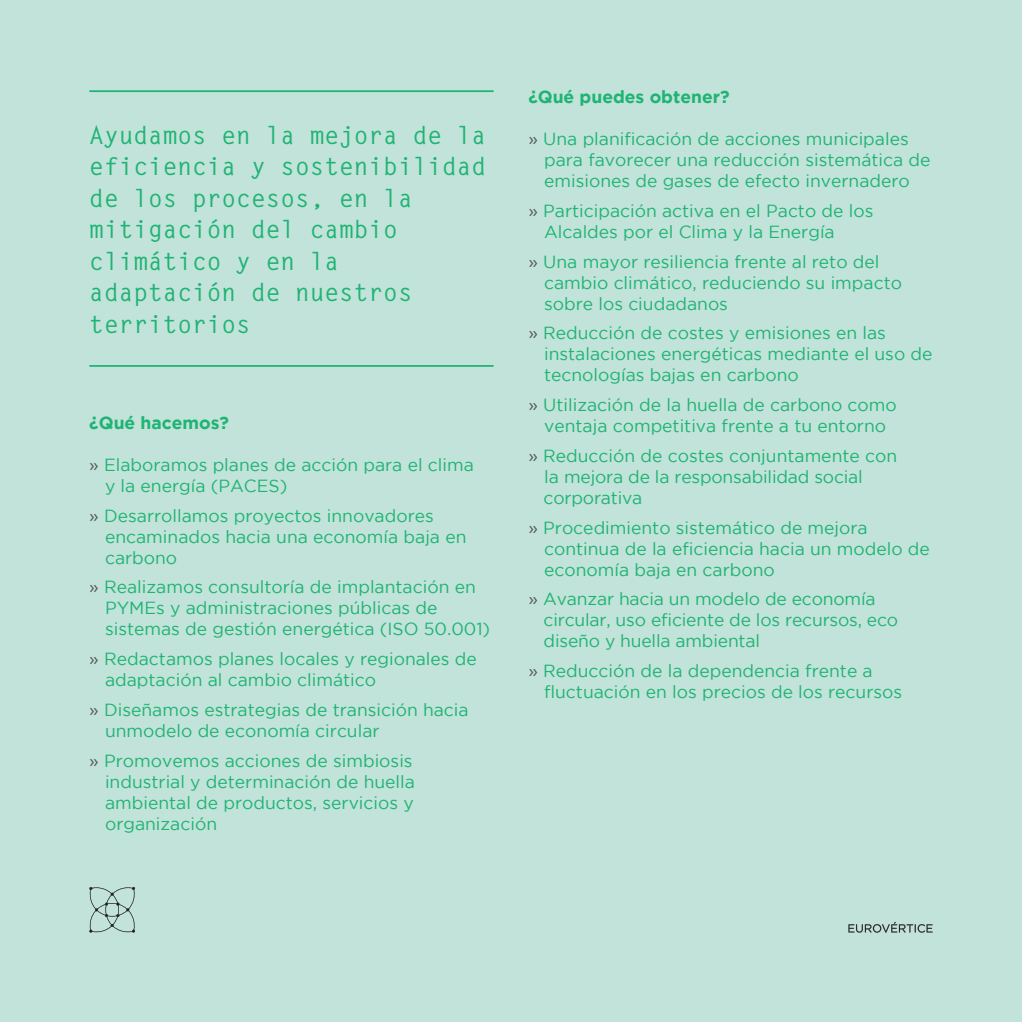
<style>
.page{position:relative;width:1022px;height:1022px;background:#c1e3d9}
.page>*{position:absolute;margin:0;border:0;box-sizing:border-box;transform-origin:0 0}
.t1{font:700 24.5px/31.5px "Letter Gothic Std";color:#1fb374;text-align:justify}
.t2{font:17.5px/21px "Gotham";color:#1fb374}
.t3{font:700 17.5px "Gotham";color:#1fb374}
.s1{color:#57585a}
</style>
<div class="page">
<svg style="left:89px;top:887px;width:46px;height:46px"></svg>
<svg style="left:848px;top:922px;width:85px;height:11px"></svg>
<hr style="left:89px;top:365px;width:405px;height:2px;background:#1fb374">
<hr style="left:89px;top:90px;width:405px;height:2px;background:#1fb374">
<p class="t1" style="left:89px;top:120px;width:398px">Ayudamos en la mejora de la eficiencia y sostenibilidad de los procesos, en la</p>
<p class="t1" style="left:89px;top:214px;width:310px">mitigación del cambio</p>
<p class="t1" style="left:89px;top:246px;width:251px">climático y en la</p>
<p class="t1" style="left:89px;top:277px;width:325px">adaptación de nuestros</p>
<p class="t1" style="left:89px;top:309px;width:163px">territorios</p>
<p class="t3" style="left:89px;top:412px;width:141px">¿Qué hacemos?</p>
<p class="t2" style="left:89px;top:454px;width:386px"><span class="s1">»</span> Elaboramos planes de acción para el clima</p>
<p class="t2" style="left:105px;top:475px;width:184px">y la energía (PACES)</p>
<p class="t2" style="left:89px;top:505px;width:346px"><span class="s1">»</span> Desarrollamos proyectos innovadores</p>
<p class="t2" style="left:105px;top:526px;width:363px">encaminados hacia una economía baja en</p>
<p class="t2" style="left:105px;top:547px;width:74px">carbono</p>
<p class="t2" style="left:89px;top:576px;width:388px"><span class="s1">»</span> Realizamos consultoría de implantación en</p>
<p class="t2" style="left:105px;top:597px;width:334px">PYMEs y administraciones públicas de</p>
<p class="t2" style="left:105px;top:618px;width:387px">sistemas de gestión energética (ISO 50.001)</p>
<p class="t2" style="left:105px;top:648px;width:373px;text-indent:-16px"><span class="s1">»</span> Redactamos planes locales y regionales de adaptación al cambio climático</p>
<p class="t2" style="left:89px;top:699px;width:381px"><span class="s1">»</span> Diseñamos estrategias de transición hacia</p>
<p class="t2" style="left:105px;top:720px;width:276px">unmodelo de economía circular</p>
<p class="t2" style="left:89px;top:750px;width:325px"><span class="s1">»</span> Promovemos acciones de simbiosis</p>
<p class="t2" style="left:105px;top:771px;width:311px">industrial y determinación de huella</p>
<p class="t2" style="left:105px;top:792px;width:310px">ambiental de productos, servicios y</p>
<p class="t2" style="left:105px;top:813px;width:114px">organización</p>
<p class="t3" style="left:528px;top:87px;width:203px">¿Qué puedes obtener?</p>
<p class="t2" style="left:528px;top:128px;width:382px"><span class="s1">»</span> Una planificación de acciones municipales</p>
<p class="t2" style="left:544px;top:149px;width:388px">para favorecer una reducción sistemática de emisiones de gases de efecto invernadero</p>
<p class="t2" style="left:528px;top:200px;width:347px"><span class="s1">»</span> Participación activa en el Pacto de los</p>
<p class="t2" style="left:544px;top:221px;width:292px">Alcaldes por el Clima y la Energía</p>
<p class="t2" style="left:528px;top:251px;width:353px"><span class="s1">»</span> Una mayor resiliencia frente al reto del</p>
<p class="t2" style="left:544px;top:272px;width:359px">cambio climático, reduciendo su impacto sobre los ciudadanos</p>
<p class="t2" style="left:528px;top:322px;width:359px"><span class="s1">»</span> Reducción de costes y emisiones en las</p>
<p class="t2" style="left:544px;top:343px;width:390px">instalaciones energéticas mediante el uso de tecnologías bajas en carbono</p>
<p class="t2" style="left:528px;top:394px;width:370px"><span class="s1">»</span> Utilización de la huella de carbono como</p>
<p class="t2" style="left:544px;top:415px;width:344px">ventaja competitiva frente a tu entorno</p>
<p class="t2" style="left:528px;top:445px;width:370px"><span class="s1">»</span> Reducción de costes conjuntamente con</p>
<p class="t2" style="left:544px;top:466px;width:320px">la mejora de la responsabilidad social</p>
<p class="t2" style="left:544px;top:487px;width:100px">corporativa</p>
<p class="t2" style="left:528px;top:517px;width:341px"><span class="s1">»</span> Procedimiento sistemático de mejora</p>
<p class="t2" style="left:544px;top:538px;width:387px">continua de la eficiencia hacia un modelo de economía baja en carbono</p>
<p class="t2" style="left:528px;top:588px;width:349px"><span class="s1">»</span> Avanzar hacia un modelo de economía</p>
<p class="t2" style="left:544px;top:609px;width:356px">circular, uso eficiente de los recursos, eco</p>
<p class="t2" style="left:544px;top:630px;width:218px">diseño y huella ambiental</p>
<p class="t2" style="left:528px;top:660px;width:346px"><span class="s1">»</span> Reducción de la dependencia frente a</p>
<p class="t2" style="left:544px;top:681px;width:360px">fluctuación en los precios de los recursos</p>
</div>
